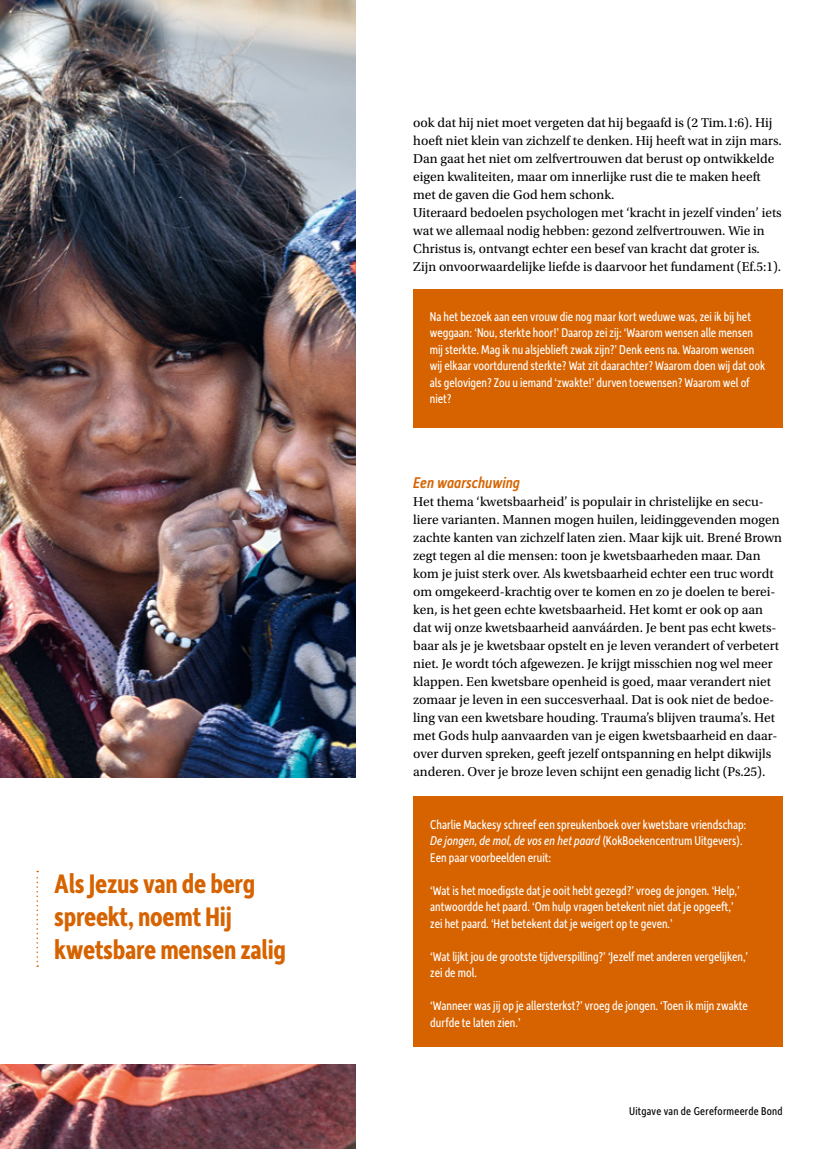
<style>
.page{position:relative;width:838px;height:1149px;background:#fff}
.page>*{position:absolute;margin:0;border:0;box-sizing:border-box;transform-origin:0 0}
.t1{font:700 28.5px/33px "Depot New Condensed";letter-spacing:-.01em;color:#d76300}
.t2{font:italic 500 16.5px "Depot New Condensed";color:#d76300}
.t3{font:13.5px/18px "Utopia Std";color:#000}
.t4{font:13.5px/16.5px "Depot New Condensed";color:#fff}
.t5{font:12px "Depot New Condensed";letter-spacing:.02em;color:#000}
.s1{font-style:italic}
</style>
<div class="page">
<img style="left:0;top:0;width:355px;height:1148px">
<div style="left:0;top:778px;width:381px;height:285px;background:#fff"></div>
<svg style="left:36px;top:870px;width:2px;height:96px"></svg>
<div style="left:413px;top:795px;width:369px;height:251px;background:#d76300"></div>
<div style="left:413px;top:289px;width:369px;height:138px;background:#d76300"></div>
<h1 class="t1" style="left:54px;top:865px;width:233px">Als Jezus van de berg spreekt, noemt Hij kwetsbare mensen zalig</h1>
<p class="t3" style="left:413px;top:114px;width:370px">ook dat hij niet moet vergeten dat hij begaafd is (2 Tim.1:6). Hij hoeft niet klein van zichzelf te denken. Hij heeft wat in zijn mars.<br>Dan gaat het niet om zelfvertrouwen dat berust op ontwikkelde eigen kwaliteiten, maar om innerlijke rust die te maken heeft met de gaven die God hem schonk.<br>Uiteraard bedoelen psychologen met ‘kracht in jezelf vinden’ iets wat we allemaal nodig hebben: gezond zelfvertrouwen. Wie in Christus is, ontvangt echter een besef van kracht dat groter is.<br>Zijn onvoorwaardelijke liefde is daarvoor het fundament (Ef.5:1).</p>
<p class="t4" style="left:430px;top:307px;width:337px">Na het bezoek aan een vrouw die nog maar kort weduwe was, zei ik bij het weggaan: ‘Nou, sterkte hoor!’ Daarop zei zij: ‘Waarom wensen alle mensen mij sterkte. Mag ik nu alsjeblieft zwak zijn?’ Denk eens na. Waarom wensen wij elkaar voortdurend sterkte? Wat zit daarachter? Waarom doen wij dat ook als gelovigen? Zou u iemand ‘zwakte!’ durven toewensen? Waarom wel of niet?</p>
<p class="t2" style="left:413px;top:471px;width:108px">Een waarschuwing</p>
<p class="t3" style="left:413px;top:492px;width:370px">Het thema ‘kwetsbaarheid’ is populair in christelijke en secu&shy;liere varianten. Mannen mogen huilen, leidinggevenden mogen zachte kanten van zichzelf laten zien. Maar kijk uit. Brené Brown zegt tegen al die mensen: toon je kwetsbaarheden maar. Dan kom je juist sterk over. Als kwetsbaarheid echter een truc wordt om omgekeerd-krachtig over te komen en zo je doelen te berei&shy;ken, is het geen echte kwetsbaarheid. Het komt er ook op aan dat wij onze kwetsbaarheid aanváárden. Je bent pas echt kwets&shy;baar als je je kwetsbaar opstelt en je leven verandert of verbetert niet. Je wordt tóch afgewezen. Je krijgt misschien nog wel meer klappen. Een kwetsbare openheid is goed, maar verandert niet zomaar je leven in een succesverhaal. Dat is ook niet de bedoe&shy;ling van een kwetsbare houding. Trauma’s blijven trauma’s. Het met Gods hulp aanvaarden van je eigen kwetsbaarheid en daar&shy;over durven spreken, geeft jezelf ontspanning en helpt dikwijls anderen. Over je broze leven schijnt een genadig licht (Ps.25).</p>
<p class="t4" style="left:430px;top:815px;width:318px">Charlie Mackesy schreef een spreukenboek over kwetsbare vriendschap:<br><span class="s1">De jongen, de mol, de vos en het paard</span> (KokBoekencentrum Uitgevers).<br>Een paar voorbeelden eruit:</p>
<p class="t4" style="left:430px;top:881px;width:311px">‘Wat is het moedigste dat je ooit hebt gezegd?’ vroeg de jongen. ‘Help,’ antwoordde het paard. ‘Om hulp vragen betekent niet dat je opgeeft,’ zei het paard. ‘Het betekent dat je weigert op te geven.’</p>
<p class="t4" style="left:430px;top:947px;width:319px">‘Wat lijkt jou de grootste tijdverspilling?’ ‘Jezelf met anderen vergelijken,’ zei de mol.</p>
<p class="t4" style="left:430px;top:996px;width:319px">‘Wanneer was jij op je allersterkst?’ vroeg de jongen. ‘Toen ik mijn zwakte durfde te laten zien.’</p>
<p class="t5" style="left:629px;top:1102px;width:155px">Uitgave van de Gereformeerde Bond</p>
</div>
